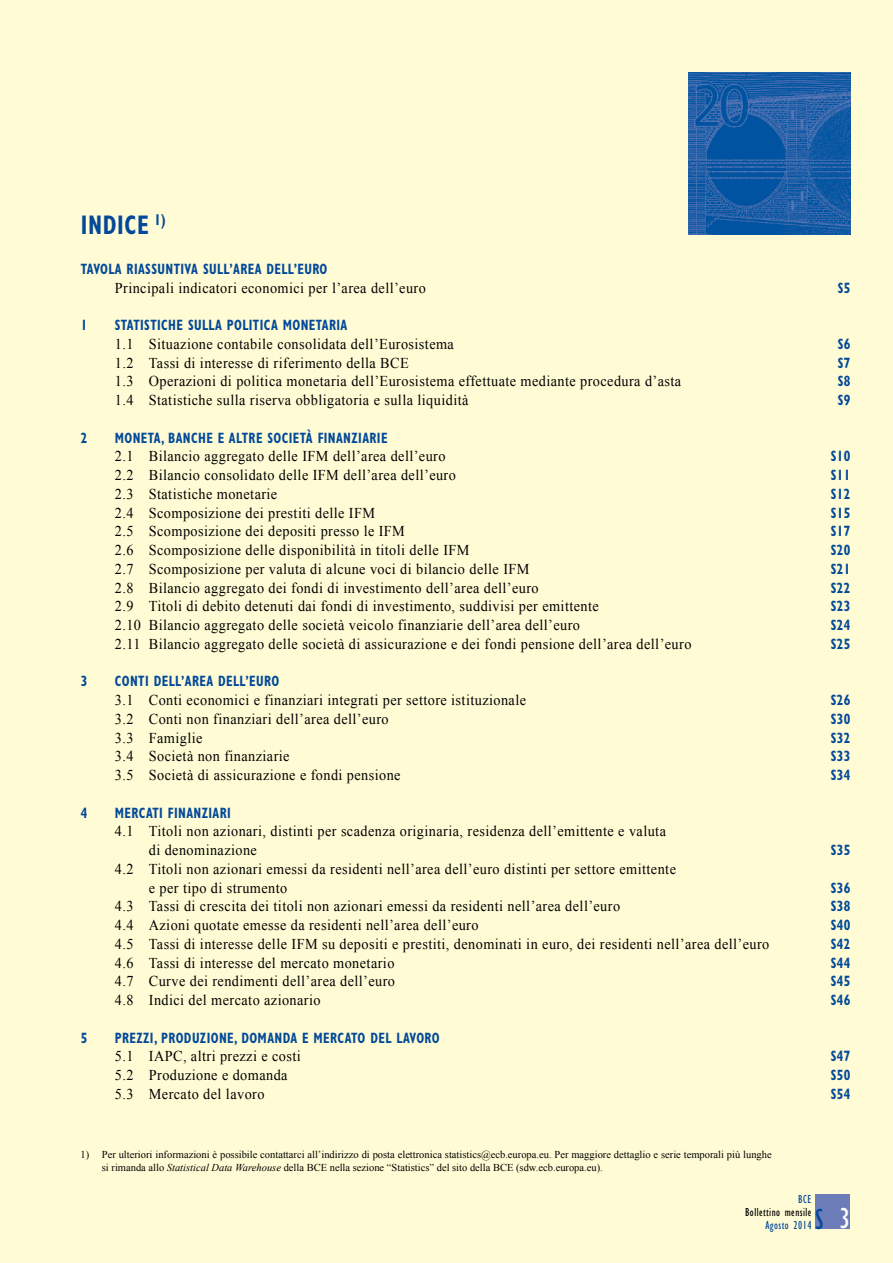
<style>
.page{position:relative;width:893px;height:1263px;background:#fffcd5}
.page>*{position:absolute;margin:0;border:0;box-sizing:border-box;transform-origin:0 0}
.t1{font:condensed 30px "Gill Sans Std";color:#034999}
.t2{font:700 condensed 27px "Gill Sans Std";letter-spacing:.025em;color:#034999;scale:.85 1}
.t3{font:15px/18.8px "Times New Roman";letter-spacing:.03em;color:#000;scale:.95 1}
.t4{font:700 condensed 15px "Gill Sans Std";letter-spacing:.03em;color:#034999;scale:.85 1}
.t5{font:condensed 12px "Gill Sans Std";letter-spacing:.04em;color:#000;scale:.95 1}
.t6{font:condensed 12px "Gill Sans Std";letter-spacing:.04em;color:#034999;scale:.95 1}
.t7{font:10.5px/13.5px "Times New Roman";color:#000}
.s1{font-style:italic}
.s2{color:#fff}
</style>
<div class="page">
<div style="left:816px;top:1195px;width:34px;height:34px;background:#6c7cb8"></div>
<img style="left:688px;top:72px;width:162px;height:163px">
<h2 class="t2" style="left:81px;top:209px;width:102px">INDICE <sup>1)</sup></h2>
<p class="t4" style="left:81px;top:260px;width:292px">TAVOLA RIASSUNTIVA SULL’AREA DELL’EURO</p>
<p class="t3" style="left:115px;top:278px;width:329px">Principali indicatori economici per l’area dell’euro</p>
<p class="t4" style="left:838px;top:279px;width:16px">S5</p>
<p class="t4" style="left:81px;top:316px;width:9px">1</p>
<p class="t4" style="left:115px;top:316px;width:275px">STATISTICHE SULLA POLITICA MONETARIA</p>
<p class="t3" style="left:115px;top:334px;width:358px">1.1 Situazione contabile consolidata dell’Eurosistema</p>
<p class="t4" style="left:838px;top:335px;width:16px">S6</p>
<p class="t3" style="left:115px;top:353px;width:311px">1.2 Tassi di interesse di riferimento della BCE</p>
<p class="t4" style="left:838px;top:354px;width:16px">S7</p>
<p class="t3" style="left:115px;top:372px;width:598px">1.3 Operazioni di politica monetaria dell’Eurosistema effettuate mediante procedura d’asta</p>
<p class="t4" style="left:838px;top:372px;width:16px">S8</p>
<p class="t3" style="left:115px;top:390px;width:374px">1.4 Statistiche sulla riserva obbligatoria e sulla liquidità</p>
<p class="t4" style="left:838px;top:391px;width:16px">S9</p>
<p class="t4" style="left:81px;top:429px;width:9px">2</p>
<p class="t4" style="left:115px;top:429px;width:322px">MONETA, BANCHE E ALTRE SOCIETÀ FINANZIARIE</p>
<p class="t3" style="left:115px;top:447px;width:350px">2.1 Bilancio aggregato delle IFM dell’area dell’euro</p>
<p class="t4" style="left:831px;top:447px;width:25px">S10</p>
<p class="t3" style="left:115px;top:465px;width:361px">2.2 Bilancio consolidato delle IFM dell’area dell’euro</p>
<p class="t4" style="left:831px;top:466px;width:25px">S11</p>
<p class="t3" style="left:115px;top:484px;width:173px">2.3 Statistiche monetarie</p>
<p class="t4" style="left:831px;top:485px;width:25px">S12</p>
<p class="t3" style="left:115px;top:503px;width:276px">2.4 Scomposizione dei prestiti delle IFM</p>
<p class="t4" style="left:831px;top:504px;width:25px">S15</p>
<p class="t3" style="left:115px;top:522px;width:307px">2.5 Scomposizione dei depositi presso le IFM</p>
<p class="t4" style="left:831px;top:522px;width:25px">S17</p>
<p class="t3" style="left:115px;top:540px;width:375px">2.6 Scomposizione delle disponibilità in titoli delle IFM</p>
<p class="t4" style="left:831px;top:541px;width:25px">S20</p>
<p class="t3" style="left:115px;top:559px;width:438px">2.7 Scomposizione per valuta di alcune voci di bilancio delle IFM</p>
<p class="t4" style="left:831px;top:560px;width:25px">S21</p>
<p class="t3" style="left:115px;top:578px;width:448px">2.8 Bilancio aggregato dei fondi di investimento dell’area dell’euro</p>
<p class="t4" style="left:831px;top:579px;width:25px">S22</p>
<p class="t3" style="left:115px;top:597px;width:511px">2.9 Titoli di debito detenuti dai fondi di investimento, suddivisi per emittente</p>
<p class="t4" style="left:831px;top:597px;width:25px">S23</p>
<p class="t3" style="left:115px;top:615px;width:491px">2.10 Bilancio aggregato delle società veicolo finanziarie dell’area dell’euro</p>
<p class="t4" style="left:831px;top:616px;width:25px">S24</p>
<p class="t3" style="left:115px;top:634px;width:608px">2.11 Bilancio aggregato delle società di assicurazione e dei fondi pensione dell’area dell’euro</p>
<p class="t4" style="left:831px;top:635px;width:25px">S25</p>
<p class="t4" style="left:81px;top:672px;width:9px">3</p>
<p class="t4" style="left:115px;top:672px;width:195px">CONTI DELL’AREA DELL’EURO</p>
<p class="t3" style="left:115px;top:690px;width:434px">3.1 Conti economici e finanziari integrati per settore istituzionale</p>
<p class="t4" style="left:831px;top:691px;width:25px">S26</p>
<p class="t3" style="left:115px;top:709px;width:290px">3.2 Conti non finanziari dell’area dell’euro</p>
<p class="t4" style="left:831px;top:710px;width:25px">S30</p>
<p class="t3" style="left:115px;top:728px;width:94px">3.3 Famiglie</p>
<p class="t4" style="left:831px;top:729px;width:25px">S32</p>
<p class="t3" style="left:115px;top:747px;width:186px">3.4 Società non finanziarie</p>
<p class="t4" style="left:831px;top:747px;width:25px">S33</p>
<p class="t3" style="left:115px;top:765px;width:302px">3.5 Società di assicurazione e fondi pensione</p>
<p class="t4" style="left:831px;top:766px;width:25px">S34</p>
<p class="t4" style="left:81px;top:804px;width:9px">4</p>
<p class="t4" style="left:115px;top:804px;width:138px">MERCATI FINANZIARI</p>
<p class="t3" style="left:149px;top:822px;width:546px;text-indent:-34px">4.1 Titoli non azionari, distinti per scadenza originaria, residenza dell’emittente e valuta di denominazione</p>
<p class="t4" style="left:831px;top:841px;width:25px">S35</p>
<p class="t3" style="left:149px;top:859px;width:556px;text-indent:-34px">4.2 Titoli non azionari emessi da residenti nell’area dell’euro distinti per settore emittente e per tipo di strumento</p>
<p class="t4" style="left:831px;top:879px;width:25px">S36</p>
<p class="t3" style="left:115px;top:897px;width:533px">4.3 Tassi di crescita dei titoli non azionari emessi da residenti nell’area dell’euro</p>
<p class="t4" style="left:831px;top:897px;width:25px">S38</p>
<p class="t3" style="left:115px;top:915px;width:384px">4.4 Azioni quotate emesse da residenti nell’area dell’euro</p>
<p class="t4" style="left:831px;top:916px;width:25px">S40</p>
<p class="t3" style="left:115px;top:934px;width:691px">4.5 Tassi di interesse delle IFM su depositi e prestiti, denominati in euro, dei residenti nell’area dell’euro</p>
<p class="t4" style="left:831px;top:935px;width:25px">S42</p>
<p class="t3" style="left:115px;top:953px;width:296px">4.6 Tassi di interesse del mercato monetario</p>
<p class="t4" style="left:831px;top:954px;width:25px">S44</p>
<p class="t3" style="left:115px;top:972px;width:296px">4.7 Curve dei rendimenti dell’area dell’euro</p>
<p class="t4" style="left:831px;top:972px;width:25px">S45</p>
<p class="t3" style="left:115px;top:990px;width:218px">4.8 Indici del mercato azionario</p>
<p class="t4" style="left:831px;top:991px;width:25px">S46</p>
<p class="t4" style="left:81px;top:1029px;width:9px">5</p>
<p class="t4" style="left:115px;top:1029px;width:384px">PREZZI, PRODUZIONE, DOMANDA E MERCATO DEL LAVORO</p>
<p class="t3" style="left:115px;top:1047px;width:197px">5.1 IAPC, altri prezzi e costi</p>
<p class="t4" style="left:831px;top:1047px;width:25px">S47</p>
<p class="t3" style="left:115px;top:1065px;width:183px">5.2 Produzione e domanda</p>
<p class="t4" style="left:831px;top:1066px;width:25px">S50</p>
<p class="t3" style="left:115px;top:1084px;width:159px">5.3 Mercato del lavoro</p>
<p class="t4" style="left:831px;top:1085px;width:25px">S54</p>
<p class="t7" style="left:102px;top:1147px;width:671px;text-indent:-21px">1) Per ulteriori informazioni è possibile contattarci all’indirizzo di posta elettronica statistics@ecb.europa.eu. Per maggiore dettaglio e serie temporali più lunghe si rimanda allo <span class="s1">Statistical Data Warehouse</span> della BCE nella sezione “Statistics” del sito della BCE (sdw.ecb.europa.eu).</p>
<p class="t6" style="left:798px;top:1192px;width:15px">BCE</p>
<p class="t5" style="left:745px;top:1205px;width:71px">Bollettino mensile</p>
<p class="t6" style="left:765px;top:1218px;width:50px">Agosto 2014</p>
<h1 class="t1" style="left:815px;top:1203px;width:37px">S <span class="s2">3</span></h1>
</div>
